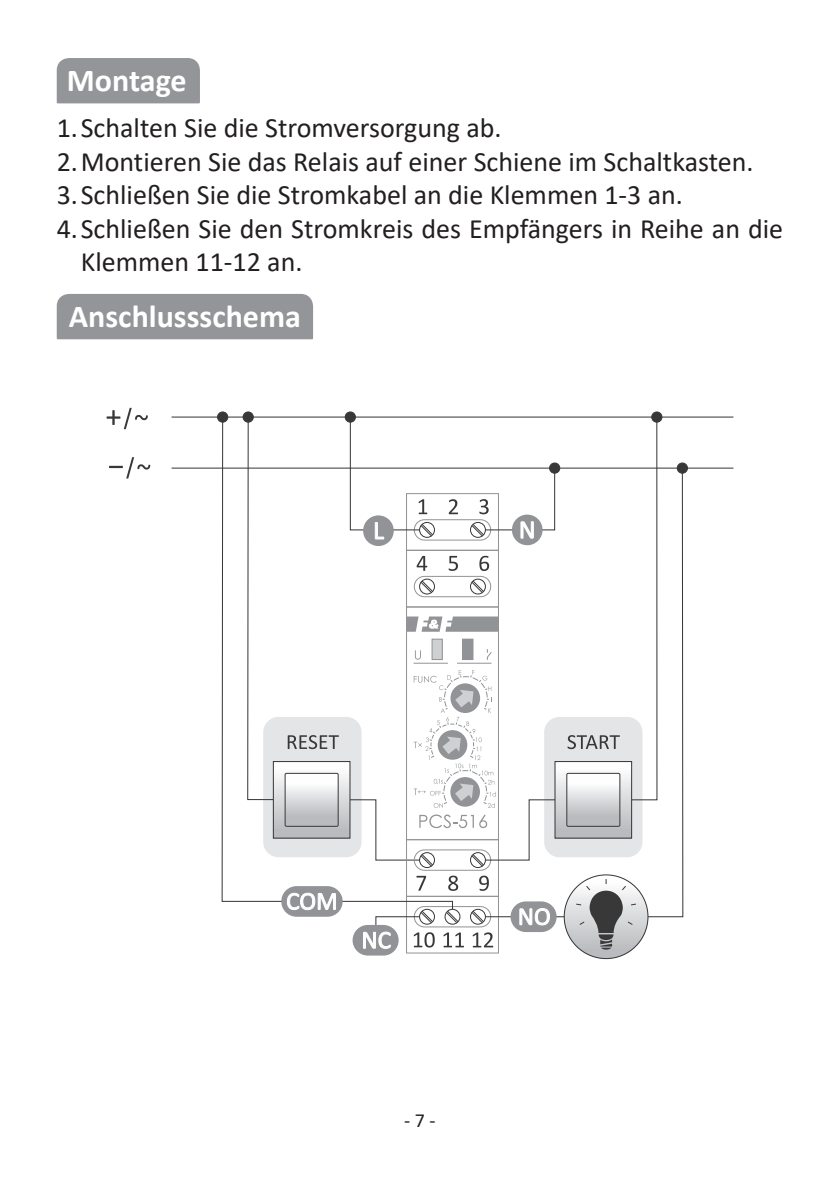
<style>
.page{position:relative;width:840px;height:1191px;background:#fff}
.page>*{position:absolute;margin:0;border:0;box-sizing:border-box;transform-origin:0 0}
.t1{font:700 32px "Calibri";color:#fff}
.t2{font:28px/33.6px "Calibri";color:#231f20}
.t3{font:20px "Calibri";color:#231f20}
</style>
<div class="page">
<div style="left:406px;top:550px;width:92px;height:57px;border:1px solid #919396"></div>
<div style="left:406px;top:839px;width:92px;height:57px;border:1px solid #919396"></div>
<div style="left:406px;top:896px;width:92px;height:57px;border:1px solid #919396"></div>
<div style="left:414px;top:519px;width:76px;height:21px;border:1px solid #919396;border-radius:10px"></div>
<div style="left:470px;top:522px;width:15px;height:15px;border:1px solid #383839;border-radius:50%"></div>
<svg style="left:453px;top:616px;width:31px;height:16px"></svg>
<div style="left:414px;top:576px;width:76px;height:21px;border:1px solid #919396;border-radius:10px"></div>
<div style="left:414px;top:849px;width:76px;height:21px;border:1px solid #919396;border-radius:10px"></div>
<div style="left:414px;top:906px;width:76px;height:21px;border:1px solid #919396;border-radius:10px"></div>
<div style="left:470px;top:909px;width:15px;height:15px;border:1px solid #383839;border-radius:50%"></div>
<svg style="left:471px;top:910px;width:13px;height:13px"></svg>
<hr style="left:457px;top:662px;width:34px;height:2px;background:#919396">
<svg style="left:453px;top:814px;width:20px;height:14px"></svg>
<svg style="left:479px;top:815px;width:5px;height:13px"></svg>
<div style="left:462px;top:639px;width:10px;height:20px;background:#919396"></div>
<div style="left:462px;top:639px;width:11px;height:21px;border:1px solid #919396"></div>
<div style="left:444px;top:909px;width:16px;height:15px;border:1px solid #383839;border-radius:50%"></div>
<svg style="left:445px;top:910px;width:13px;height:13px"></svg>
<div style="left:470px;top:852px;width:15px;height:15px;border:1px solid #383839;border-radius:50%"></div>
<svg style="left:471px;top:853px;width:13px;height:13px"></svg>
<div style="left:470px;top:579px;width:15px;height:15px;border:1px solid #383839;border-radius:50%"></div>
<svg style="left:471px;top:580px;width:13px;height:13px"></svg>
<svg style="left:453px;top:670px;width:31px;height:137px"></svg>
<svg style="left:453px;top:556px;width:4px;height:15px"></svg>
<svg style="left:453px;top:875px;width:5px;height:16px"></svg>
<svg style="left:479px;top:556px;width:5px;height:15px"></svg>
<svg style="left:479px;top:875px;width:5px;height:16px"></svg>
<svg style="left:443px;top:932px;width:20px;height:15px"></svg>
<svg style="left:472px;top:932px;width:21px;height:15px"></svg>
<svg style="left:453px;top:499px;width:5px;height:15px"></svg>
<hr style="left:171px;top:467px;width:562px;height:2px;background:#383839">
<hr style="left:171px;top:416px;width:562px;height:2px;background:#383839">
<div style="left:677px;top:463px;width:10px;height:10px;background:#383839;border-radius:50%"></div>
<div style="left:676px;top:463px;width:11px;height:10px;border:1px solid #383839;border-radius:50%"></div>
<div style="left:651px;top:412px;width:10px;height:10px;background:#383839;border-radius:50%"></div>
<div style="left:651px;top:412px;width:10px;height:10px;border:1px solid #383839;border-radius:50%"></div>
<svg style="left:484px;top:467px;width:199px;height:450px"></svg>
<div style="left:345px;top:412px;width:10px;height:10px;background:#383839;border-radius:50%"></div>
<div style="left:345px;top:412px;width:10px;height:10px;border:1px solid #383839;border-radius:50%"></div>
<svg style="left:221px;top:416px;width:232px;height:494px"></svg>
<div style="left:217px;top:412px;width:11px;height:10px;background:#383839;border-radius:50%"></div>
<div style="left:217px;top:412px;width:11px;height:10px;border:1px solid #383839;border-radius:50%"></div>
<div style="left:243px;top:412px;width:10px;height:10px;background:#383839;border-radius:50%"></div>
<div style="left:243px;top:412px;width:10px;height:10px;border:1px solid #383839;border-radius:50%"></div>
<svg style="left:484px;top:416px;width:173px;height:445px"></svg>
<svg style="left:556px;top:763px;width:73px;height:73px"></svg>
<svg style="left:568px;top:775px;width:49px;height:49px"></svg>
<div style="left:566px;top:773px;width:53px;height:53px;border:1px solid #383839"></div>
<div style="left:273px;top:761px;width:77px;height:77px;background:linear-gradient(to bottom,#fff,#b3b5b8)"></div>
<div style="left:273px;top:761px;width:77px;height:77px;border:1px solid #383839"></div>
<svg style="left:287px;top:775px;width:49px;height:49px"></svg>
<div style="left:285px;top:773px;width:53px;height:53px;border:1px solid #383839"></div>
<svg style="left:106px;top:408px;width:42px;height:21px"></svg>
<svg style="left:109px;top:457px;width:41px;height:21px"></svg>
<svg style="left:564px;top:875px;width:83px;height:83px"></svg>
<svg style="left:575px;top:879px;width:61px;height:70px"></svg>
<div style="left:511px;top:514px;width:31px;height:31px;background:#919396;border-radius:50%"></div>
<svg style="left:471px;top:467px;width:84px;height:71px"></svg>
<div style="left:363px;top:515px;width:30px;height:31px;background:#919396;border-radius:50%"></div>
<svg style="left:349px;top:416px;width:84px;height:123px"></svg>
<div style="left:510px;top:901px;width:46px;height:31px;background:#919396;border-radius:15px"></div>
<svg style="left:519px;top:908px;width:30px;height:17px"></svg>
<div style="left:281px;top:886px;width:61px;height:30px;background:#919396;border-radius:15px"></div>
<svg style="left:287px;top:893px;width:49px;height:18px"></svg>
<div style="left:352px;top:925px;width:46px;height:30px;background:#919396;border-radius:15px"></div>
<svg style="left:363px;top:910px;width:71px;height:38px"></svg>
<div style="left:57px;top:58px;width:143px;height:45px;background:#939598"></div>
<div style="left:57px;top:294px;width:256px;height:45px;background:#939598"></div>
<p class="t1" style="left:67px;top:58px;width:121px">Montage</p>
<p class="t2" style="left:57px;top:110px;width:446px">1. Schalten Sie die Stromversorgung ab.</p>
<p class="t2" style="left:57px;top:144px;width:698px">2. Montieren Sie das Relais auf einer Schiene im Schaltkasten.</p>
<p class="t2" style="left:57px;top:177px;width:627px">3. Schließen Sie die Stromkabel an die Klemmen 1-3 an.</p>
<p class="t2" style="left:81px;top:211px;width:703px;text-indent:-24px">4. Schließen Sie den Stromkreis des Empfängers in Reihe an die<br>Klemmen 11-12 an.</p>
<p class="t1" style="left:69px;top:293px;width:233px">Anschlussschema</p>
<p class="t3" style="left:404px;top:1106px;width:33px">- 7 -</p>
</div>
